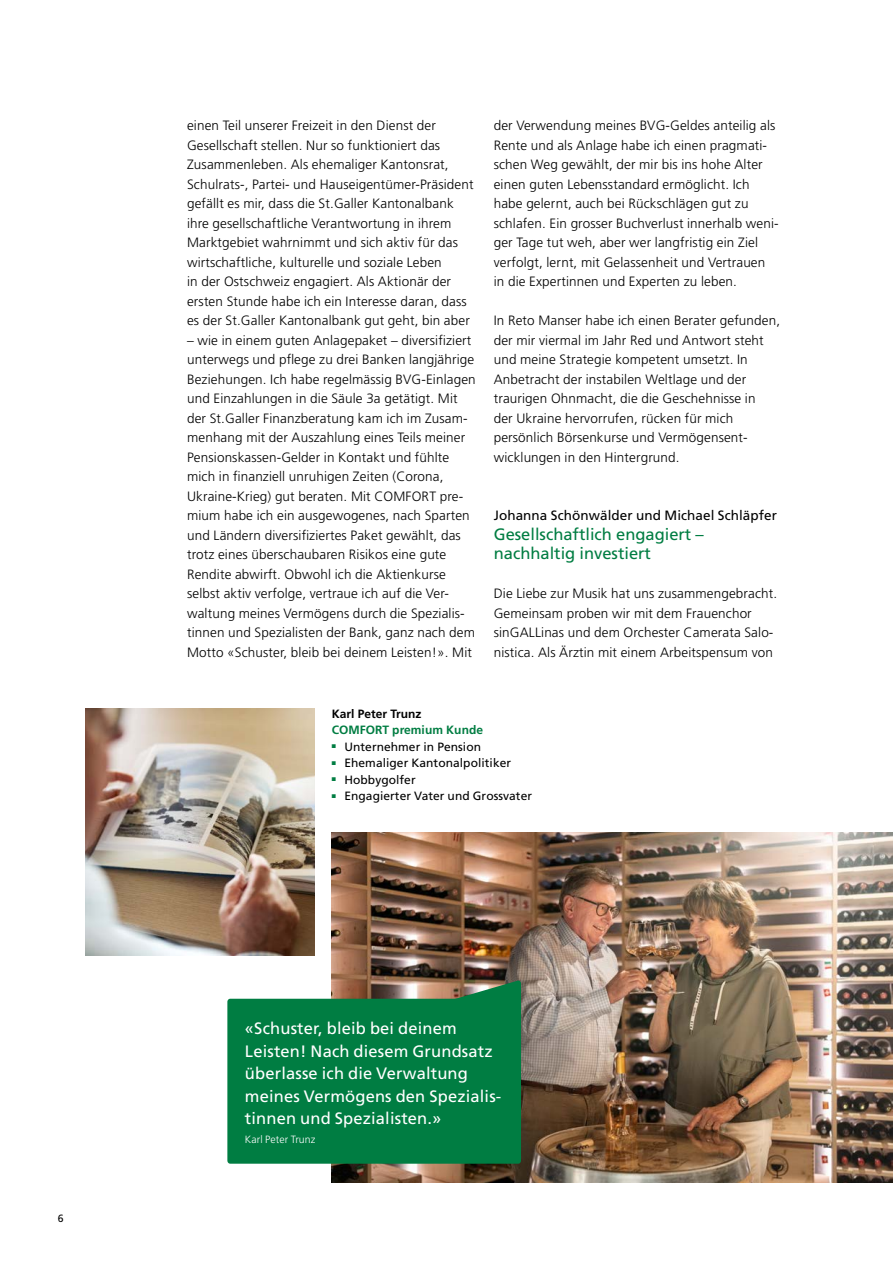
<style>
.page{position:relative;width:893px;height:1263px;background:#fff}
.page>*{position:absolute;margin:0;border:0;box-sizing:border-box;transform-origin:0 0}
.Bildzitat_Titel_7pt_bold_weiss{font:16.5px/22.5px "Frutiger LT Std";letter-spacing:.01em;color:#fff}
.Untertitel_11pt_Roman_grün{font:16.5px/19.5px "Frutiger LT Std";color:#007d42}
.Grundtext_9pt_Light_schwarz{font:300 13.5px/19.5px "Frutiger LT Std";letter-spacing:.01em;color:#000}
.Untertitel_11pt_Roman_grün-2{font:13.5px "Frutiger LT Std";letter-spacing:.005em;color:#000}
.t1{font:12px "Frutiger LT Std";letter-spacing:.005em;color:#000}
.Grundtext_9pt_Light_schwarz-2{font:700 12px "Frutiger LT Std";letter-spacing:.005em;color:#007d42}
.Grundtext_9pt_Light_schwarz-3{font:700 12px "Frutiger LT Std";letter-spacing:.005em;color:#000}
.Bildzitat_Titel_7pt_bold_weiss-2{font:300 10.5px "Frutiger LT Std";letter-spacing:.01em;color:#fff}
.t2{font:10.5px "Frutiger LT Std";color:#000}
</style>
<div class="page">
<img style="left:332px;top:832px;width:561px;height:350px">
<img style="left:85px;top:709px;width:230px;height:247px">
<svg style="left:227px;top:980px;width:294px;height:184px;background:#12824b"></svg>
<p class="t2" style="left:58px;top:1212px;width:7px">6</p>
<p class="Grundtext_9pt_Light_schwarz" style="left:187px;top:116px;width:288px">einen Teil unserer Freizeit in den Dienst der Gesellschaft stellen. Nur so funktioniert das Zusammenleben. Als ehemaliger Kantonsrat, Schulrats-, Partei- und Hauseigentümer-Präsident gefällt es mir, dass die St.Galler Kantonalbank ihre gesellschaftliche Verantwortung in ihrem Marktgebiet wahrnimmt und sich aktiv für das wirtschaftliche, kulturelle und soziale Leben<br>in der Ostschweiz engagiert. Als Aktionär der ersten Stunde habe ich ein Interesse daran, dass es der St.Galler Kantonalbank gut geht, bin aber</p>
<p class="Grundtext_9pt_Light_schwarz" style="left:187px;top:330px;width:290px">– wie in einem guten Anlagepaket – diversifiziert unterwegs und pflege zu drei Banken langjährige Beziehungen. Ich habe regelmässig BVG-Einlagen und Einzahlungen in die Säule 3a getätigt. Mit der St.Galler Finanzberatung kam ich im Zusam&shy;menhang mit der Auszahlung eines Teils meiner Pensionskassen-Gelder in Kontakt und fühlte mich in finanziell unruhigen Zeiten (Corona, Ukraine-Krieg) gut beraten. Mit COMFORT pre&shy;mium habe ich ein ausgewogenes, nach Sparten und Ländern diversifiziertes Paket gewählt, das trotz eines überschaubaren Risikos eine gute Rendite abwirft. Obwohl ich die Aktienkurse selbst aktiv verfolge, vertraue ich auf die Ver&shy;waltung meines Vermögens durch die Spezialis&shy;tinnen und Spezialisten der Bank, ganz nach dem Motto «Schuster, bleib bei deinem Leisten!». Mit</p>
<p class="Grundtext_9pt_Light_schwarz" style="left:494px;top:116px;width:286px">der Verwendung meines BVG-Geldes anteilig als Rente und als Anlage habe ich einen pragmati&shy;schen Weg gewählt, der mir bis ins hohe Alter einen guten Lebensstandard ermöglicht. Ich habe gelernt, auch bei Rückschlägen gut zu schlafen. Ein grosser Buchverlust innerhalb weni&shy;ger Tage tut weh, aber wer langfristig ein Ziel verfolgt, lernt, mit Gelassenheit und Vertrauen in die Expertinnen und Experten zu leben.</p>
<p class="Grundtext_9pt_Light_schwarz" style="left:494px;top:311px;width:288px">In Reto Manser habe ich einen Berater gefunden, der mir viermal im Jahr Red und Antwort steht und meine Strategie kompetent umsetzt. In Anbetracht der instabilen Weltlage und der traurigen Ohnmacht, die die Geschehnisse in<br>der Ukraine hervorrufen, rücken für mich persönlich Börsenkurse und Vermögensent&shy;wicklungen in den Hintergrund.</p>
<p class="Untertitel_11pt_Roman_grün-2" style="left:494px;top:507px;width:285px">Johanna Schönwälder und Michael Schläpfer</p>
<p class="Untertitel_11pt_Roman_grün" style="left:494px;top:524px;width:211px">Gesellschaftlich engagiert – nachhaltig investiert</p>
<p class="Grundtext_9pt_Light_schwarz" style="left:494px;top:584px;width:285px">Die Liebe zur Musik hat uns zusammengebracht.<br>Gemeinsam proben wir mit dem Frauenchor sinGALLinas und dem Orchester Camerata Salo&shy;nistica. Als Ärztin mit einem Arbeitspensum von</p>
<p class="Grundtext_9pt_Light_schwarz-3" style="left:332px;top:706px;width:91px">Karl Peter Trunz</p>
<p class="Grundtext_9pt_Light_schwarz-2" style="left:332px;top:723px;width:153px">COMFORT premium Kunde</p>
<p class="t1" style="left:332px;top:739px;width:151px"><sup>■</sup> Unternehmer in Pension</p>
<p class="t1" style="left:332px;top:756px;width:181px"><sup>■</sup> Ehemaliger Kantonalpolitiker</p>
<p class="t1" style="left:332px;top:772px;width:86px"><sup>■</sup> Hobbygolfer</p>
<p class="t1" style="left:332px;top:789px;width:202px"><sup>■</sup> Engagierter Vater und Grossvater</p>
<p class="Bildzitat_Titel_7pt_bold_weiss" style="left:245px;top:1017px;width:258px">«Schuster, bleib bei deinem<br>Leisten! Nach diesem Grundsatz überlasse ich die Verwaltung meines Vermögens den Spezialis&shy;tinnen und Spezialisten.»</p>
<p class="Bildzitat_Titel_7pt_bold_weiss-2" style="left:245px;top:1134px;width:72px">Karl Peter Trunz</p>
</div>
